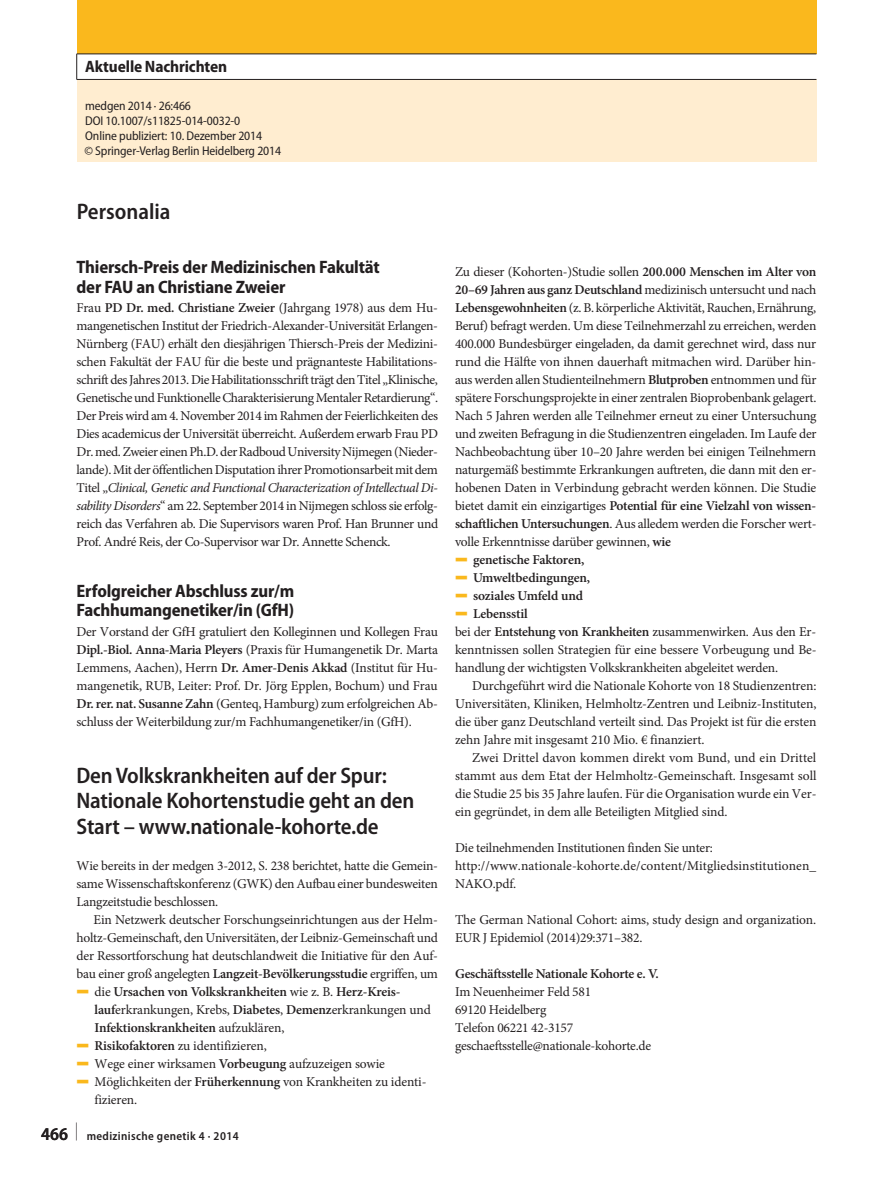
<style>
.page{position:relative;width:893px;height:1187px;background:#fff}
.page>*{position:absolute;margin:0;border:0;box-sizing:border-box;transform-origin:0 0}
.t1{font:600 semi-condensed 22.5px/25.5px "Myriad Pro";letter-spacing:-.01em;color:#231f20}
.t2{font:700 semi-condensed 18px/19.5px "Myriad Pro";letter-spacing:-.01em;color:#231f20}
.t3{font:700 semi-condensed 16.5px "Myriad Pro";letter-spacing:-.01em;color:#231f20}
.t4{font:13.5px/18px "Minion Pro";letter-spacing:-.02em;color:#231f20;text-align:justify}
.t5{font:13.5px/18px "Minion Pro";letter-spacing:.005em;color:#231f20}
.t6{font:600 13.5px "Minion Pro";letter-spacing:-.02em;color:#231f20}
.t7{font:semi-condensed 12.75px/15px "Myriad Pro";letter-spacing:-.01em;color:#231f20}
.t8{font:600 semi-condensed 12px "Myriad Pro";letter-spacing:.03em;color:#231f20}
.s1{font-weight:600}
.s2{font-style:italic}
.s3{font-family:"Blik Buttons";font-size:14.25px;color:#fab81d}
.s4{font-weight:400}
.s5{font-size:18px}
</style>
<div class="page">
<div style="left:77px;top:79px;width:739px;height:83px;background:#ffedd0"></div>
<div style="left:77px;top:0;width:739px;height:54px;background:#fab81d"></div>
<hr style="left:77px;top:54px;width:739px;height:1px;background:#231f20">
<hr style="left:77px;top:79px;width:739px;height:1px;background:#231f20">
<svg style="left:76px;top:54px;width:1px;height:25px"></svg>
<p class="t3" style="left:85px;top:57px;width:144px">Aktuelle Nachrichten</p>
<p class="t7" style="left:84px;top:98px;width:198px">medgen 2014 · 26:466<br>DOI 10.1007/s11825-014-0032-0<br>Online publiziert: 10. Dezember 2014<br>© Springer-Verlag Berlin Heidelberg 2014</p>
<h1 class="t1" style="left:77px;top:199px;width:95px">Personalia</h1>
<h2 class="t2" style="left:77px;top:257px;width:305px">Thiersch-Preis der Medizinischen Fakultät der FAU an Christiane Zweier</h2>
<p class="t4" style="left:77px;top:298px;width:363px">Frau <span class="s1">PD Dr. med. Christiane Zweier</span> (Jahrgang 1978) aus dem Hu&shy;mangenetischen Institut der Friedrich-Alexander-Universität Erlangen-Nürnberg (FAU) erhält den diesjährigen Thiersch-Preis der Medizini&shy;schen Fakultät der FAU für die beste und prägnanteste Habilitations&shy;schrift des Jahres 2013. Die Habilitationsschrift trägt den Titel „Klinische, Genetische und Funktionelle Charakterisierung Mentaler Retardierung“.<br>Der Preis wird am 4. November 2014 im Rahmen der Feierlichkeiten des Dies academicus der Universität überreicht. Außerdem erwarb Frau PD Dr. med. Zweier einen Ph.D. der Radboud University Nijmegen (Nieder&shy;lande). Mit der öffentlichen Disputation ihrer Promotionsarbeit mit dem Titel „<span class="s2">Clinical, Genetic and Functional Characterization of Intellectual Di&shy;sability Disorders</span>“ am 22. September 2014 in Nijmegen schloss sie erfolg&shy;reich das Verfahren ab. Die Supervisors waren Prof. Han Brunner und Prof. André Reis, der Co-Supervisor war Dr. Annette Schenck.</p>
<h2 class="t2" style="left:77px;top:581px;width:219px">Erfolgreicher Abschluss zur/m<br>Fachhumangenetiker/in (GfH)</h2>
<p class="t4" style="left:77px;top:622px;width:363px">Der Vorstand der GfH gratuliert den Kolleginnen und Kollegen Frau <span class="s1">Dipl.-Biol. Anna-Maria Pleyers</span> (Praxis für Humangenetik Dr. Marta Lemmens, Aachen), Herrn <span class="s1">Dr. Amer-Denis Akkad</span> (Institut für Hu&shy;mangenetik, RUB, Leiter: Prof. Dr. Jörg Epplen, Bochum) und Frau <span class="s1">Dr. rer. nat. Susanne Zahn</span> (Genteq, Hamburg) zum erfolgreichen Ab&shy;schluss der Weiterbildung zur/m Fachhumangenetiker/in (GfH).</p>
<h1 class="t1" style="left:77px;top:762px;width:339px">Den Volkskrankheiten auf der Spur:<br>Nationale Kohortenstudie geht an den<br>Start – www.nationale-kohorte.de</h1>
<p class="t4" style="left:77px;top:856px;width:363px">Wie bereits in der medgen 3-2012, S. 238 berichtet, hatte die Gemein&shy;same Wissenschaftskonferenz (GWK) den Aufbau einer bundesweiten Langzeitstudie beschlossen.</p>
<p class="t4" style="left:77px;top:910px;width:363px;text-indent:17px">Ein Netzwerk deutscher Forschungseinrichtungen aus der Helm&shy;holtz-Gemeinschaft, den Universitäten, der Leibniz-Gemeinschaft und der Ressortforschung hat deutschlandweit die Initiative für den Auf&shy;bau einer groß angelegten <span class="s1">Langzeit-Bevölkerungsstudie</span> ergriffen, um <span class="s3">5</span> die <span class="s1">Ursachen von Volkskrankheiten</span> wie z. B. <span class="s1">Herz-Kreis-</span></p>
<p class="t4" style="left:95px;top:1000px;width:338px"><span class="s1">lauf</span>erkrankungen, Krebs, <span class="s1">Diabetes</span>, <span class="s1">Demenz</span>erkrankungen und</p>
<p class="t6" style="left:95px;top:1018px;width:191px">Infektionskrankheiten <span class="s4">aufzuklären,</span></p>
<p class="t4" style="left:77px;top:1036px;width:192px"><span class="s3">5</span> <span class="s1">Risikofaktoren</span> zu identifizieren,</p>
<p class="t4" style="left:77px;top:1054px;width:310px"><span class="s3">5</span> Wege einer wirksamen <span class="s1">Vorbeugung</span> aufzuzeigen sowie</p>
<p class="t4" style="left:77px;top:1072px;width:352px"><span class="s3">5</span> Möglichkeiten der <span class="s1">Früherkennung</span> von Krankheiten zu identi-</p>
<p class="t4" style="left:95px;top:1090px;width:44px">fizieren.</p>
<p class="t8" style="left:41px;top:1129px;width:199px"><span class="s5">466 </span><sup>|</sup> medizinische genetik 4 · 2014</p>
<p class="t4" style="left:455px;top:262px;width:363px;text-align:left">Zu dieser (Kohorten-)Studie sollen <span class="s1">200.000 Menschen im Alter von 20–69 Jahren aus ganz Deutschland</span> medizinisch untersucht und nach <span class="s1">Lebensgewohnheiten</span> (z. B. körperliche Aktivität, Rauchen, Ernährung, Beruf) befragt werden. Um diese Teilnehmerzahl zu erreichen, werden 400.000 Bundesbürger eingeladen, da damit gerechnet wird, dass nur rund die Hälfte von ihnen dauerhaft mitmachen wird. Darüber hin&shy;aus werden allen Studienteilnehmern <span class="s1">Blutproben</span> entnommen und für spätere Forschungsprojekte in einer zentralen Bioprobenbank gelagert.<br>Nach 5 Jahren werden alle Teilnehmer erneut zu einer Untersuchung und zweiten Befragung in die Studienzentren eingeladen. Im Laufe der Nachbeobachtung über 10–20 Jahre werden bei einigen Teilnehmern naturgemäß bestimmte Erkrankungen auftreten, die dann mit den er&shy;hobenen Daten in Verbindung gebracht werden können. Die Studie bietet damit ein einzigartiges <span class="s1">Potential für eine Vielzahl von wissen&shy;schaftlichen Untersuchungen</span>. Aus alledem werden die Forscher wert&shy;volle Erkenntnisse darüber gewinnen, <span class="s1">wie<br></span><span class="s3">5</span> <span class="s1">genetische Faktoren,<br></span><span class="s3">5</span> <span class="s1">Umweltbedingungen,<br></span><span class="s3">5</span> <span class="s1">soziales Umfeld und<br></span><span class="s3">5</span> <span class="s1">Lebensstil<br></span>bei der <span class="s1">Entstehung von Krankheiten</span> zusammenwirken. Aus den Er&shy;kenntnissen sollen Strategien für eine bessere Vorbeugung und Be&shy;handlung der wichtigsten Volkskrankheiten abgeleitet werden.</p>
<p class="t4" style="left:455px;top:676px;width:363px;text-indent:17px">Durchgeführt wird die Nationale Kohorte von 18 Studienzentren:<br>Universitäten, Kliniken, Helmholtz-Zentren und Leibniz-Instituten, die über ganz Deutschland verteilt sind. Das Projekt ist für die ersten zehn Jahre mit insgesamt 210 Mio. € finanziert.</p>
<p class="t4" style="left:455px;top:748px;width:363px;text-indent:17px">Zwei Drittel davon kommen direkt vom Bund, und ein Drittel stammt aus dem Etat der Helmholtz-Gemeinschaft. Insgesamt soll die Studie 25 bis 35 Jahre laufen. Für die Organisation wurde ein Ver&shy;ein gegründet, in dem alle Beteiligten Mitglied sind.</p>
<p class="t5" style="left:455px;top:838px;width:363px">Die teilnehmenden Institutionen finden Sie unter: http://www.nationale-kohorte.de/content/Mitgliedsinstitutionen_<br>NAKO.pdf.</p>
<p class="t4" style="left:455px;top:910px;width:363px">The German National Cohort: aims, study design and organization.<br>EUR J Epidemiol (2014)29:371–382.</p>
<p class="t6" style="left:455px;top:964px;width:205px">Geschäftsstelle Nationale Kohorte e. V.</p>
<p class="t4" style="left:455px;top:982px;width:198px;text-align:left">Im Neuenheimer Feld 581<br>69120 Heidelberg<br>Telefon 06221 42-3157 geschaeftsstelle@nationale-kohorte.de</p>
</div>
